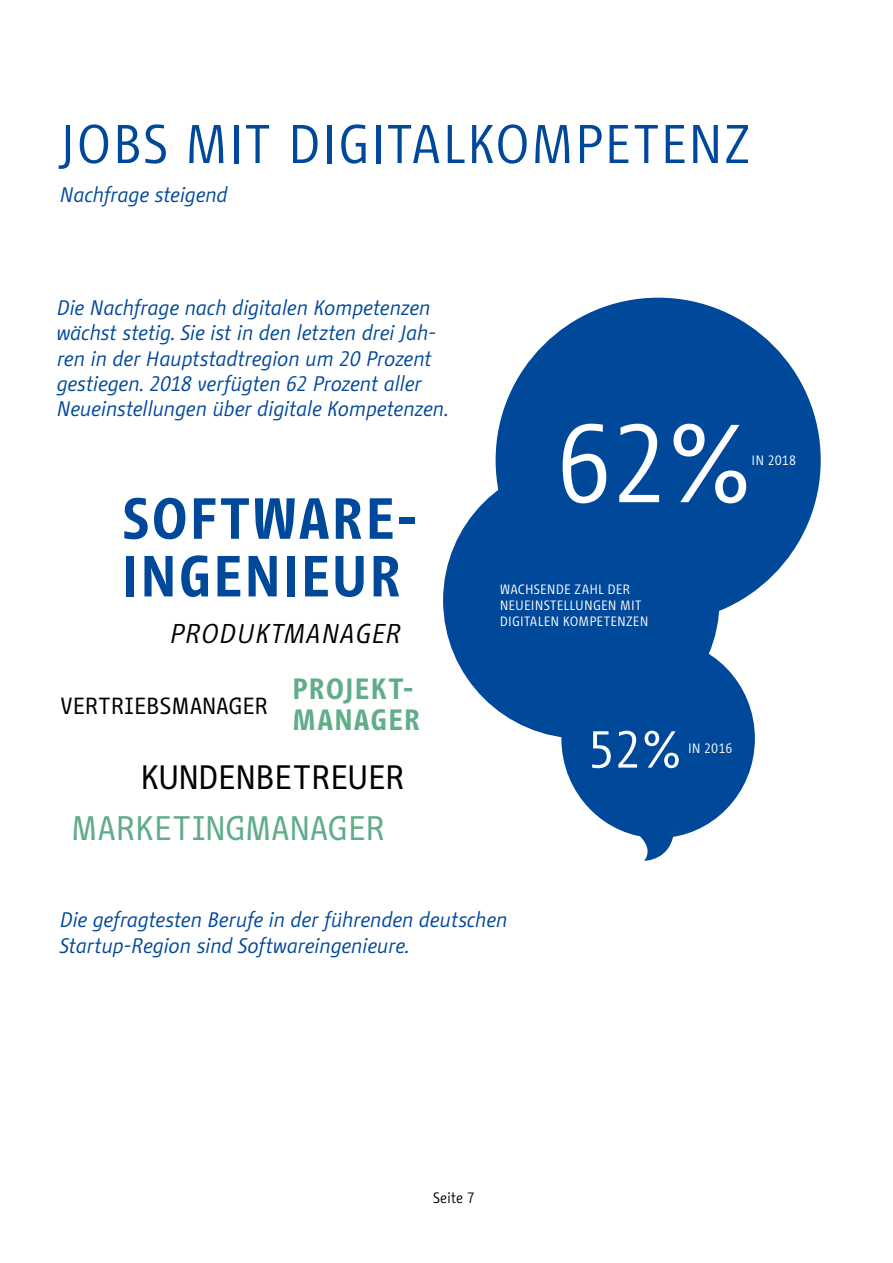
<style>
.page{position:relative;width:893px;height:1263px;background:#fff}
.page>*{position:absolute;margin:0;border:0;box-sizing:border-box;transform-origin:0 0}
.t1{font:110.4px "BMF Change";color:#fff}
.t2{font:700 57.9px/57.6px "BMF Change";letter-spacing:.02em;color:#004899}
.t3{font:54.3px "BMF Change";letter-spacing:.02em;color:#004899}
.t4{font:51.9px "BMF Change";color:#fff}
.t5{font:34.05px "BMF Change Letter";letter-spacing:.01em;color:#60ad8a}
.t6{font:33.75px "BMF Change Letter";letter-spacing:.005em;color:#000}
.t7{font:700 29.25px/31.2px "BMF Change";letter-spacing:.025em;color:#60ad8a}
.t8{font:italic 27.15px "BMF Change";letter-spacing:.025em;color:#000}
.t9{font:23.4px "BMF Change Letter";color:#000}
.t10{font:italic 21px/25.2px "BMF Change";letter-spacing:-.01em;color:#004899}
.t11{font:15px "BMF Change";color:#000}
.t12{font:13.5px/16.2px "BMF Change";letter-spacing:.01em;color:#fff}
</style>
<div class="page">
<div style="left:443px;top:462px;width:277px;height:277px;background:#004899;border-radius:50%"></div>
<div style="left:561px;top:639px;width:194px;height:199px;background:#004899;border-radius:50%"></div>
<div style="left:496px;top:298px;width:325px;height:325px;background:#004899;border-radius:50%"></div>
<svg style="left:631px;top:834px;width:45px;height:27px"></svg>
<h3 class="t3" style="left:60px;top:109px;width:693px">JOBS MIT DIGITALKOMPETENZ</h3>
<p class="t10" style="left:60px;top:181px;width:170px">Nachfrage steigend</p>
<p class="t10" style="left:57px;top:295px;width:393px">Die Nachfrage nach digitalen Kompetenzen wächst stetig. Sie ist in den letzten drei Jah&shy;ren in der Hauptstadtregion um 20 Prozent gestiegen. 2018 verfügten 62 Prozent aller Neueinstellungen über digitale Kompetenzen.</p>
<h2 class="t2" style="left:122px;top:489px;width:297px">SOFTWARE-<br>INGENIEUR</h2>
<p class="t8" style="left:170px;top:617px;width:232px">PRODUKTMANAGER</p>
<p class="t9" style="left:60px;top:691px;width:209px">VERTRIEBSMANAGER</p>
<h3 class="t7" style="left:292px;top:673px;width:130px">PROJEKT-<br>MANAGER</h3>
<h3 class="t6" style="left:140px;top:756px;width:266px">KUNDENBETREUER</h3>
<h3 class="t5" style="left:71px;top:805px;width:315px">MARKETINGMANAGER</h3>
<h1 class="t1" style="left:555px;top:392px;width:198px">62%</h1>
<p class="t12" style="left:752px;top:452px;width:46px">IN 2018</p>
<p class="t12" style="left:500px;top:581px;width:150px">WACHSENDE ZAHL DER<br>NEUEINSTELLUNGEN MIT<br>DIGITALEN KOMPETENZEN</p>
<h3 class="t4" style="left:588px;top:716px;width:94px">52%</h3>
<p class="t12" style="left:688px;top:740px;width:46px">IN 2016</p>
<p class="t10" style="left:60px;top:907px;width:449px">Die gefragtesten Berufe in der führenden deutschen<br>Startup-Region sind Softwareingenieure.</p>
<p class="t11" style="left:433px;top:1188px;width:43px">Seite 7</p>
</div>
